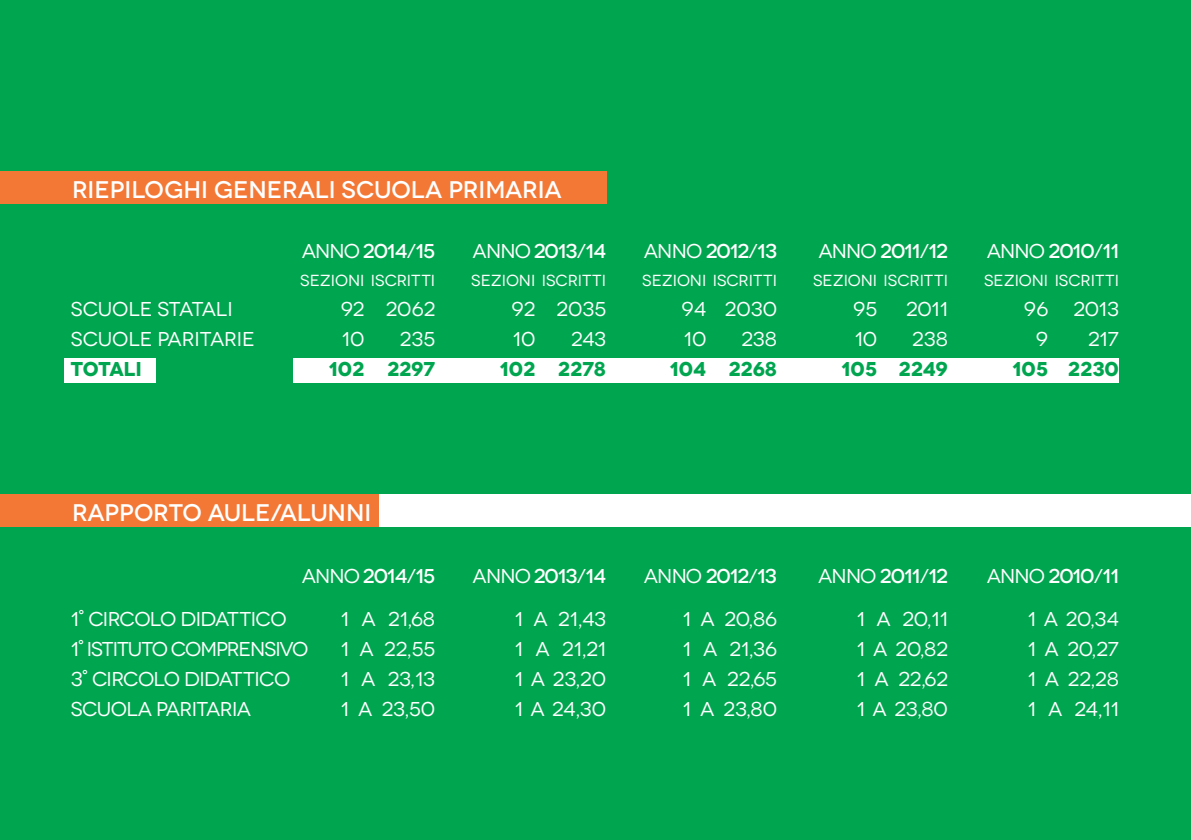
<style>
.page{position:relative;width:1191px;height:840px;background:#fff}
.page>*{position:absolute;margin:0;border:0;box-sizing:border-box;transform-origin:0 0}
.t1{font:500 24px "Novecentowide";color:#fff}
.t2{font:20px/30px "Novecentowide";color:#fff;text-align:justify}
.t3{font:500 20px "Novecentowide";letter-spacing:-.04em;color:#fff}
.t4{font:20px/30px "Novecentowide";letter-spacing:-.035em;color:#fff}
.t5{font:700 20px "Novecentowide";color:#00a54f}
.t6{font:16px "Novecentowide";color:#fff}
.s1{font-weight:400}
</style>
<div class="page">
<div style="left:0;top:0;width:1191px;height:839px;background:#00a54f"></div>
<div style="left:0;top:171px;width:606px;height:33px;background:#f37835"></div>
<div style="left:0;top:493px;width:581px;height:33px;background:#f37835"></div>
<div style="left:380px;top:493px;width:811px;height:33px;background:#fff"></div>
<div style="left:64px;top:357px;width:92px;height:25px;background:#fff"></div>
<div style="left:294px;top:357px;width:825px;height:25px;background:#fff"></div>
<p class="t1" style="left:72px;top:175px;width:491px">RIEPILOGHI GENERALI SCUOLA PRIMARIA</p>
<p class="t2" style="left:71px;top:294px;width:185px">SCUOLE STATALI<br>SCUOLE PARITARIE</p>
<p class="t5" style="left:71px;top:356px;width:72px">TOTALI</p>
<p class="t3" style="left:302px;top:238px;width:135px"><span class="s1">ANNO</span> 2014<span class="s1">/</span>15</p>
<p class="t3" style="left:472px;top:238px;width:135px"><span class="s1">ANNO</span> 2013<span class="s1">/</span>14</p>
<p class="t3" style="left:644px;top:238px;width:135px"><span class="s1">ANNO</span> 2012<span class="s1">/</span>13</p>
<p class="t3" style="left:818px;top:238px;width:131px"><span class="s1">ANNO</span> 2011<span class="s1">/</span>12</p>
<p class="t3" style="left:986px;top:238px;width:134px"><span class="s1">ANNO</span> 2010<span class="s1">/</span>11</p>
<p class="t6" style="left:300px;top:271px;width:136px">SEZIONI ISCRITTI</p>
<p class="t2" style="left:341px;top:294px;width:25px">92<br>10</p>
<p class="t5" style="left:328px;top:356px;width:37px">102</p>
<p class="t2" style="left:386px;top:294px;width:51px;text-align:right">2062<br>235</p>
<p class="t5" style="left:387px;top:356px;width:50px">2297</p>
<p class="t6" style="left:471px;top:271px;width:136px">SEZIONI ISCRITTI</p>
<p class="t2" style="left:512px;top:294px;width:25px">92<br>10</p>
<p class="t5" style="left:499px;top:356px;width:37px">102</p>
<p class="t2" style="left:556px;top:294px;width:51px;text-align:right">2035<br>243</p>
<p class="t5" style="left:558px;top:356px;width:50px">2278</p>
<p class="t6" style="left:642px;top:271px;width:136px">SEZIONI ISCRITTI</p>
<p class="t2" style="left:682px;top:294px;width:26px">94<br>10</p>
<p class="t5" style="left:669px;top:356px;width:38px">104</p>
<p class="t2" style="left:725px;top:294px;width:54px;text-align:right">2030<br>238</p>
<p class="t5" style="left:728px;top:356px;width:50px">2268</p>
<p class="t6" style="left:813px;top:271px;width:136px">SEZIONI ISCRITTI</p>
<p class="t2" style="left:853px;top:294px;width:25px">95<br>10</p>
<p class="t5" style="left:841px;top:356px;width:38px">105</p>
<p class="t2" style="left:906px;top:294px;width:43px;text-align:center">2011<br>238</p>
<p class="t5" style="left:898px;top:356px;width:51px">2249</p>
<p class="t6" style="left:984px;top:271px;width:136px">SEZIONI ISCRITTI</p>
<p class="t2" style="left:1024px;top:294px;width:26px;text-align:right">96<br>9</p>
<p class="t5" style="left:1012px;top:356px;width:38px">105</p>
<p class="t2" style="left:1073px;top:294px;width:47px;text-align:right">2013<br>217</p>
<p class="t5" style="left:1067px;top:356px;width:53px">2230</p>
<p class="t1" style="left:72px;top:497px;width:301px">RAPPORTO AULE/ALUNNI</p>
<p class="t3" style="left:302px;top:563px;width:135px"><span class="s1">ANNO</span> 2014<span class="s1">/</span>15</p>
<p class="t3" style="left:472px;top:563px;width:135px"><span class="s1">ANNO</span> 2013<span class="s1">/</span>14</p>
<p class="t3" style="left:644px;top:563px;width:135px"><span class="s1">ANNO</span> 2012<span class="s1">/</span>13</p>
<p class="t3" style="left:818px;top:563px;width:131px"><span class="s1">ANNO</span> 2011<span class="s1">/</span>12</p>
<p class="t3" style="left:986px;top:563px;width:134px"><span class="s1">ANNO</span> 2010<span class="s1">/</span>11</p>
<p class="t4" style="left:71px;top:604px;width:237px">1° CIRCOLO DIDATTICO<br>1° ISTITUTO COMPRENSIVO<br>3° CIRCOLO DIDATTICO<br>SCUOLA PARITARIA</p>
<p class="t2" style="left:341px;top:604px;width:96px">1 A 21,68<br>1 A 22,55<br>1 A 23,13<br>1 A 23,50</p>
<p class="t2" style="left:515px;top:604px;width:93px">1 A 21,43<br>1 A 21,21<br>1 A 23,20<br>1 A 24,30</p>
<p class="t2" style="left:856px;top:604px;width:93px">1 A 20,11<br>1 A 20,82<br>1 A 22,62<br>1 A 23,80</p>
<p class="t2" style="left:683px;top:604px;width:96px">1 A 20,86<br>1 A 21,36<br>1 A 22,65<br>1 A 23,80</p>
<p class="t2" style="left:1027px;top:604px;width:93px">1 A 20,34<br>1 A 20,27<br>1 A 22,28<br>1 A 24,11</p>
</div>
